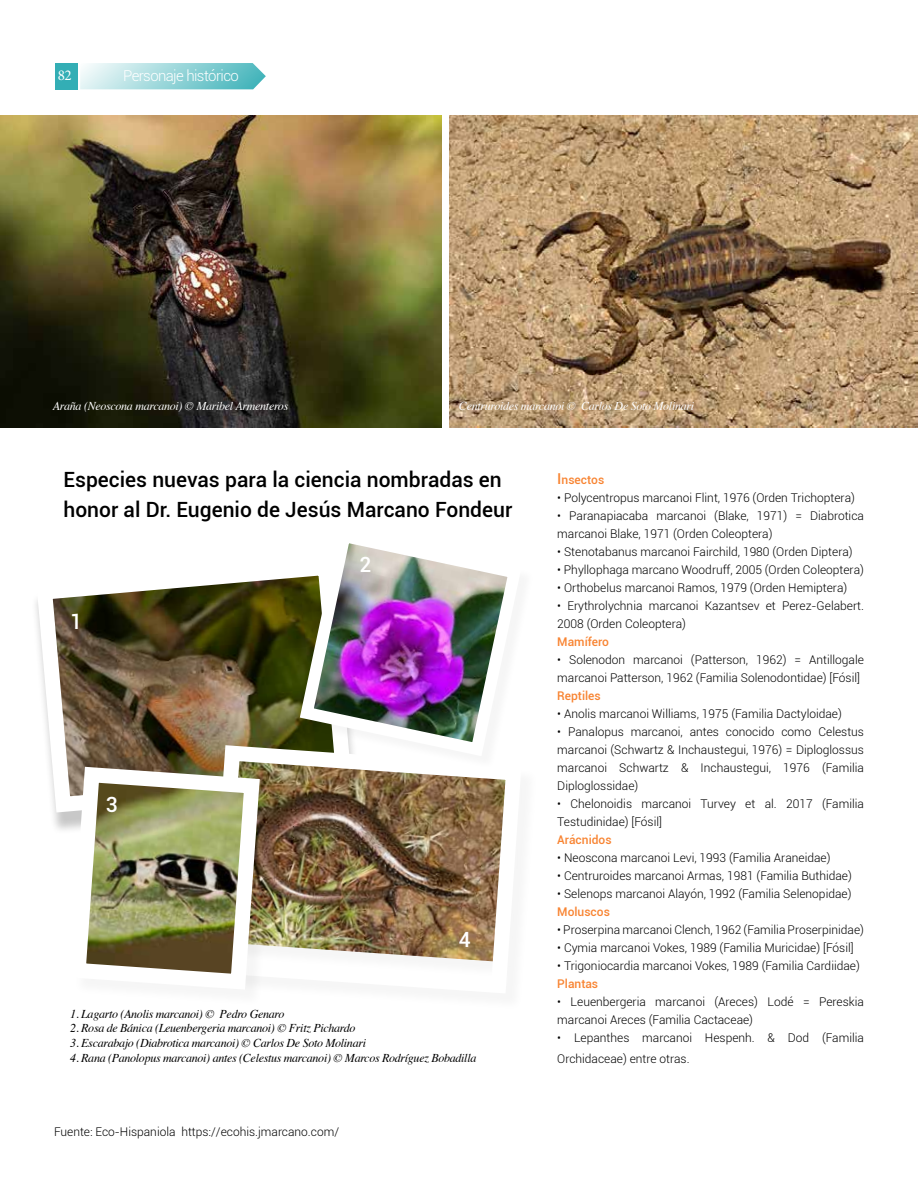
<style>
.page{position:relative;width:918px;height:1188px;background:#fff}
.page>*{position:absolute;margin:0;border:0;box-sizing:border-box;transform-origin:0 0}
.t1{font:500 21px/30px "Roboto";color:#000}
.t2{font:500 21px "Roboto";color:#fff}
.t3{font:300 15px "Roboto";letter-spacing:-.04em;color:#fff}
.t4{font:15px "Minion Pro";color:#fff}
.t5{font:300 12px/18px "Roboto";color:#000}
.t6{font:italic 12px "Times";letter-spacing:-.025em;color:#000}
.t7{font:italic 12px "Times";letter-spacing:-.025em;color:#fff}
.t8{font:500 12px "Roboto";color:#f88432}
.s1{font-size:15px}
</style>
<div class="page">
<div style="left:55px;top:63px;width:23px;height:26px;background:#33aeb5"></div>
<svg style="left:80px;top:63px;width:186px;height:26px;background:#9fd8dc"></svg>
<img style="left:0;top:116px;width:441px;height:312px">
<img style="left:450px;top:115px;width:468px;height:313px">
<img style="left:35px;top:577px;width:258px;height:244px">
<img style="left:202px;top:737px;width:304px;height:225px">
<div style="left:73px;top:770px;width:205px;height:238px;background:#000;opacity:.04"></div>
<img style="left:62px;top:759px;width:206px;height:239px">
<div style="left:302px;top:531px;width:234px;height:239px;background:#fff"></div>
<img style="left:293px;top:543px;width:215px;height:220px">
<p class="t4" style="left:58px;top:65px;width:15px">82</p>
<p class="t3" style="left:123px;top:65px;width:117px">Personaje histórico</p>
<p class="t7" style="left:53px;top:395px;width:237px">Araña (Neoscona marcanoi) © Maribel Armenteros</p>
<p class="t7" style="left:459px;top:395px;width:237px">Centruroides marcanoi © Carlos De Soto Molinari</p>
<h1 class="t1" style="left:63px;top:464px;width:450px">Especies nuevas para la ciencia nombradas en honor al Dr. Eugenio de Jesús Marcano Fondeur</h1>
<h1 class="t2" style="left:70px;top:607px;width:13px">1</h1>
<h1 class="t2" style="left:106px;top:790px;width:13px">3</h1>
<h1 class="t2" style="left:360px;top:550px;width:13px">2</h1>
<h1 class="t2" style="left:459px;top:924px;width:13px">4</h1>
<p class="t6" style="left:70px;top:1003px;width:216px">1. Lagarto (Anolis marcanoi) © Pedro Genaro</p>
<p class="t6" style="left:70px;top:1018px;width:287px">2. Rosa de Bánica (Leuenbergeria marcanoi) © Fritz Pichardo</p>
<p class="t6" style="left:70px;top:1033px;width:297px">3. Escarabajo (Diabrotica marcanoi) © Carlos De Soto Molinari</p>
<p class="t6" style="left:70px;top:1047px;width:408px">4. Rana (Panolopus marcanoi) antes (Celestus marcanoi) © Marcos Rodríguez Bobadilla</p>
<p class="t5" style="left:54px;top:1122px;width:287px">Fuente: Eco-Hispaniola https://ecohis.jmarcano.com/</p>
<p class="t8" style="left:557px;top:472px;width:48px"><span class="s1">I</span>nsectos</p>
<p class="t5" style="left:557px;top:489px;width:299px">• Polycentropus marcanoi Flint, 1976 (Orden Trichoptera)</p>
<p class="t5" style="left:557px;top:507px;width:308px">• Paranapiacaba marcanoi (Blake, 1971) = Diabrotica marcanoi Blake, 1971 (Orden Coleoptera)</p>
<p class="t5" style="left:557px;top:543px;width:297px">• Stenotabanus marcanoi Fairchild, 1980 (Orden Diptera)</p>
<p class="t5" style="left:557px;top:561px;width:308px">• Phyllophaga marcano Woodruff, 2005 (Orden Coleoptera)</p>
<p class="t5" style="left:557px;top:579px;width:292px">• Orthobelus marcanoi Ramos, 1979 (Orden Hemiptera)</p>
<p class="t5" style="left:557px;top:597px;width:308px">• Erythrolychnia marcanoi Kazantsev et Perez-Gelabert.<br>2008 (Orden Coleoptera)</p>
<p class="t8" style="left:557px;top:634px;width:53px">Mamífero</p>
<p class="t5" style="left:557px;top:651px;width:308px">• Solenodon marcanoi (Patterson, 1962) = Antillogale marcanoi Patterson, 1962 (Familia Solenodontidae) [Fósil]</p>
<p class="t8" style="left:557px;top:688px;width:45px">Reptiles</p>
<p class="t5" style="left:557px;top:705px;width:286px">• Anolis marcanoi Williams, 1975 (Familia Dactyloidae)</p>
<p class="t5" style="left:557px;top:723px;width:308px;text-align:justify">• Panalopus marcanoi, antes conocido como Celestus marcanoi (Schwartz &amp; Inchaustegui, 1976) = Diploglossus marcanoi Schwartz &amp; Inchaustegui, 1976 (Familia Diploglossidae)</p>
<p class="t5" style="left:557px;top:795px;width:308px">• Chelonoidis marcanoi Turvey et al. 2017 (Familia<br>Testudinidae) [Fósil]</p>
<p class="t8" style="left:557px;top:832px;width:56px">Arácnidos</p>
<p class="t5" style="left:557px;top:849px;width:275px">• Neoscona marcanoi Levi, 1993 (Familia Araneidae)</p>
<p class="t5" style="left:557px;top:867px;width:296px">• Centruroides marcanoi Armas, 1981 (Familia Buthidae)</p>
<p class="t5" style="left:557px;top:885px;width:296px">• Selenops marcanoi Alayón, 1992 (Familia Selenopidae)</p>
<p class="t8" style="left:557px;top:904px;width:54px">Moluscos</p>
<p class="t5" style="left:557px;top:921px;width:308px">• Proserpina marcanoi Clench, 1962 (Familia Proserpinidae)</p>
<p class="t5" style="left:557px;top:939px;width:298px">• Cymia marcanoi Vokes, 1989 (Familia Muricidae) [Fósil]</p>
<p class="t5" style="left:557px;top:957px;width:304px">• Trigoniocardia marcanoi Vokes, 1989 (Familia Cardiidae)</p>
<p class="t8" style="left:557px;top:976px;width:42px">Plantas</p>
<p class="t5" style="left:557px;top:993px;width:308px">• Leuenbergeria marcanoi (Areces) Lodé = Pereskia marcanoi Areces (Familia Cactaceae)</p>
<p class="t5" style="left:557px;top:1027px;width:308px;line-height:21px">• Lepanthes marcanoi Hespenh. &amp; Dod (Familia<br>Orchidaceae) entre otras.</p>
</div>
